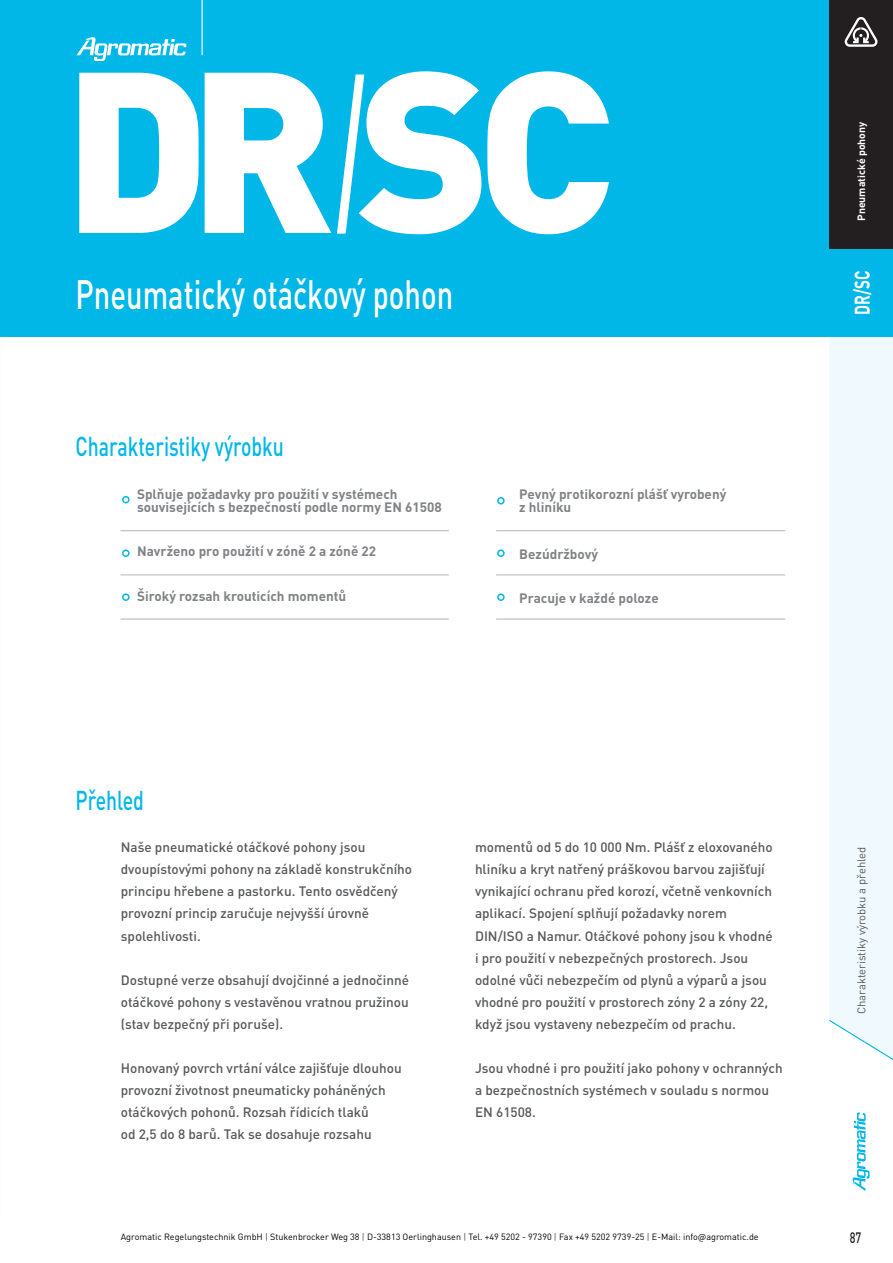
<style>
.page{position:relative;width:893px;height:1263px;background:#fff}
.page>*{position:absolute;margin:0;border:0;box-sizing:border-box;transform-origin:0 0}
.t1{font:500 40.5px "DIN Pro";color:#fff;scale:.72 1}
.t2{font:500 27px "DIN Pro";color:#00b7e7;scale:.72 1}
.t3{font:700 21px "DIN Pro";color:#fff;scale:.72 1}
.t4{font:500 15px "DIN Pro";color:#231f20;scale:.72 1}
.t5{font:500 13.5px/22px "DIN Pro";color:#57585a}
.t6{font:700 13.5px/13.5px "DIN Pro";color:#808285}
.t7{font:11.25px "DIN Pro";color:#57585a}
.t8{font:700 10.5px "DIN Pro";color:#fff}
.t9{font:9px "DIN Pro";color:#000}
.s1{font-weight:300}
</style>
<div class="page">
<div style="left:0;top:0;width:893px;height:337px;background:#00b7e7"></div>
<div style="left:829px;top:337px;width:64px;height:682px;background:#f0f9fd"></div>
<svg style="left:852px;top:1112px;width:18px;height:79px"></svg>
<svg style="left:829px;top:1019px;width:64px;height:41px"></svg>
<div style="left:122px;top:496px;width:8px;height:7px;border:2px solid #00b7e7;border-radius:50%"></div>
<div style="left:122px;top:549px;width:8px;height:8px;border:2px solid #00b7e7;border-radius:50%"></div>
<div style="left:122px;top:593px;width:8px;height:8px;border:2px solid #00b7e7;border-radius:50%"></div>
<div style="left:497px;top:497px;width:8px;height:7px;border:2px solid #00b7e7;border-radius:50%"></div>
<div style="left:497px;top:549px;width:8px;height:8px;border:2px solid #00b7e7;border-radius:50%"></div>
<div style="left:497px;top:593px;width:8px;height:8px;border:2px solid #00b7e7;border-radius:50%"></div>
<hr style="left:121px;top:530px;width:327px;height:1px;background:#bcbdc0">
<hr style="left:121px;top:574px;width:327px;height:1px;background:#bcbdc0">
<hr style="left:121px;top:618px;width:327px;height:2px;background:#bcbdc0">
<hr style="left:496px;top:530px;width:289px;height:1px;background:#bcbdc0">
<hr style="left:496px;top:574px;width:289px;height:1px;background:#bcbdc0">
<hr style="left:496px;top:618px;width:289px;height:2px;background:#bcbdc0">
<div style="left:829px;top:0;width:64px;height:249px;background:#231f20"></div>
<hr style="left:202px;top:0;width:1px;height:55px;background:#fff">
<svg style="left:77px;top:37px;width:109px;height:24px"></svg>
<svg style="left:845px;top:17px;width:32px;height:30px"></svg>
<svg style="left:79px;top:71px;width:530px;height:163px"></svg>
<svg style="left:337px;top:75px;width:27px;height:159px"></svg>
<p class="t8" style="left:854px;top:221px;width:101px;rotate:-90deg">Pneumatické pohony</p>
<p class="t1" style="left:75px;top:267px;width:526px">Pneumatický otáčkový pohon</p>
<p class="t3" style="left:848px;top:315px;width:63px;rotate:-90deg">DR/SC</p>
<p class="t2" style="left:76px;top:428px;width:291px">Charakteristiky výrobku</p>
<p class="t6" style="left:137px;top:487px;width:306px">Splňuje požadavky pro použití v systémech souvisejících s bezpečností podle normy EN 61508</p>
<p class="t6" style="left:137px;top:544px;width:241px">Navrženo pro použití v zóně 2 a zóně 22</p>
<p class="t6" style="left:137px;top:588px;width:211px">Široký rozsah krouticích momentů</p>
<p class="t6" style="left:519px;top:487px;width:209px">Pevný protikorozní plášť vyrobený z hliníku</p>
<p class="t6" style="left:519px;top:547px;width:80px">Bezúdržbový</p>
<p class="t6" style="left:519px;top:591px;width:141px">Pracuje v každé poloze</p>
<p class="t2" style="left:76px;top:781px;width:97px">Přehled</p>
<p class="t5" style="left:121px;top:836px;width:293px">Naše pneumatické otáčkové pohony jsou dvoupístovými pohony na základě konstrukčního principu hřebene a pastorku. Tento osvědčený provozní princip zaručuje nejvyšší úrovně spolehlivosti.</p>
<p class="t5" style="left:121px;top:968px;width:290px;text-align:justify">Dostupné verze obsahují dvojčinné a jednočinné otáčkové pohony s vestavěnou vratnou pružinou (stav bezpečný při poruše).</p>
<p class="t5" style="left:121px;top:1056px;width:282px">Honovaný povrch vrtání válce zajišťuje dlouhou provozní životnost pneumaticky poháněných otáčkových pohonů. Rozsah řídicích tlaků<br>od 2,5 do 8 barů. Tak se dosahuje rozsahu</p>
<p class="t5" style="left:475px;top:836px;width:299px">momentů od 5 do 10 000 Nm. Plášť z eloxovaného hliníku a kryt natřený práškovou barvou zajišťují vynikající ochranu před korozí, včetně venkovních aplikací. Spojení splňují požadavky norem DIN/ISO a Namur. Otáčkové pohony jsou k vhodné i pro použití v nebezpečných prostorech. Jsou odolné vůči nebezpečím od plynů a výparů a jsou vhodné pro použití v prostorech zóny 2 a zóny 22, když jsou vystaveny nebezpečím od prachu.</p>
<p class="t5" style="left:475px;top:1056px;width:309px">Jsou vhodné i pro použití jako pohony v ochranných a bezpečnostních systémech v souladu s normou<br>EN 61508.</p>
<p class="t9" style="left:121px;top:1230px;width:639px">Agromatic Regelungstechnik GmbH <span class="s1">|</span> Stukenbrocker Weg 38 <span class="s1">|</span> D-33813 Oerlinghausen <span class="s1">|</span> Tel. +49 5202 - 97390 <span class="s1">|</span> Fax +49 5202 9739-25 <span class="s1">|</span> E-Mail: info@agromatic.de</p>
<p class="t7" style="left:854px;top:1014px;width:169px;rotate:-90deg">Charakteristiky výrobku a přehled</p>
<p class="t4" style="left:850px;top:1227px;width:17px">87</p>
</div>
